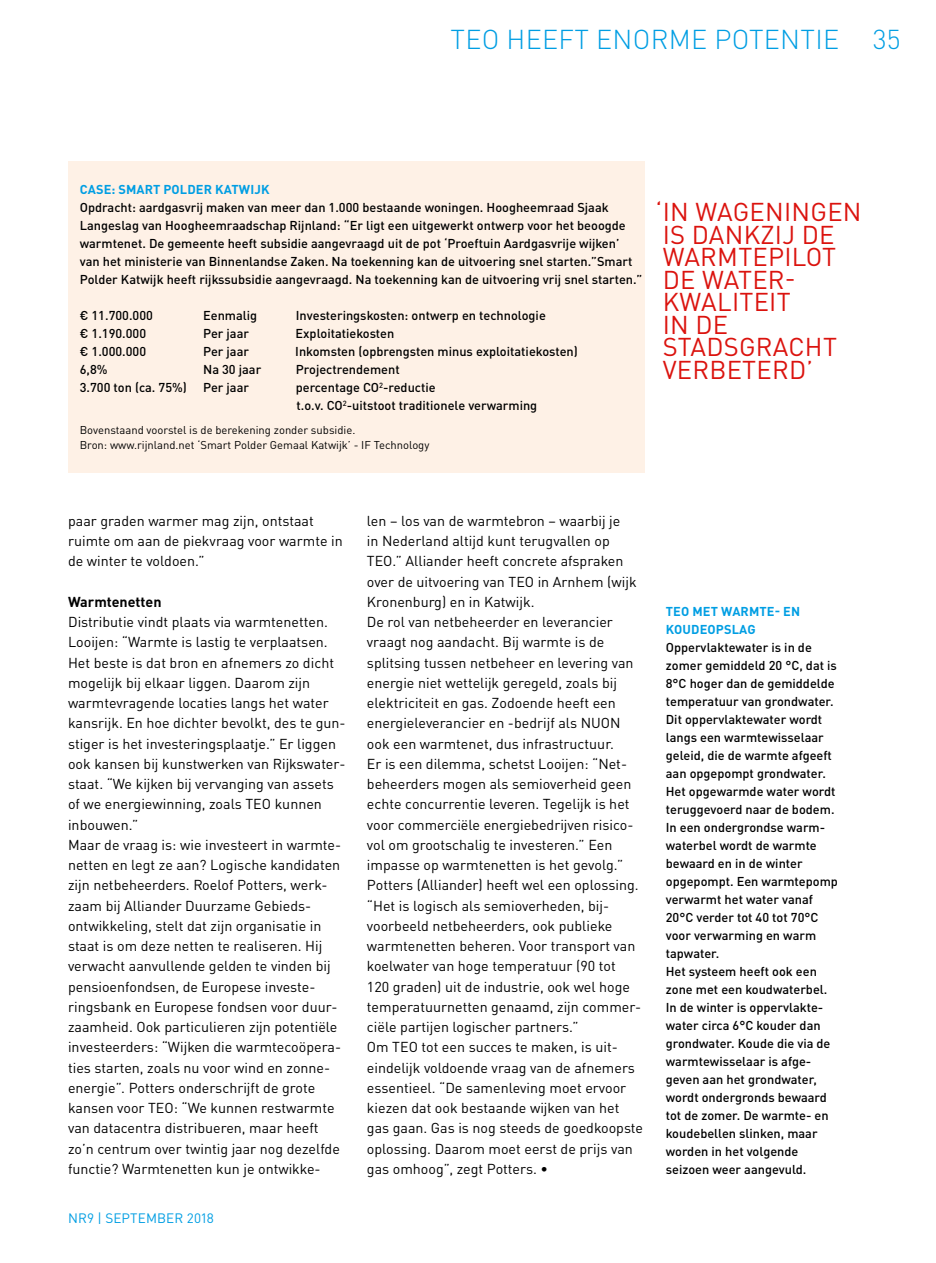
<style>
.page{position:relative;width:936px;height:1263px;background:#fff}
.page>*{position:absolute;margin:0;border:0;box-sizing:border-box;transform-origin:0 0}
.t1{font:300 27px "DIN Pro";letter-spacing:.01em;color:#009ee3}
.t2{font:25.5px/22.5px "DIN Pro";letter-spacing:.01em;color:#db130e}
.t3{font:14.25px/20.2px "DIN Pro";color:#000}
.t4{font:700 14.25px "DIN Pro";color:#000}
.t5{font:13.5px "DIN Pro";letter-spacing:.01em;color:#009ee3}
.t6{font:500 12.75px/18px "DIN Pro";color:#000}
.t7{font:700 12.75px/18px "DIN Pro";letter-spacing:.01em;color:#009ee3}
.t8{font:11.25px/15px "DIN Pro";color:#000}
</style>
<div class="page">
<div style="left:68px;top:161px;width:576px;height:312px;background:#fef1e6"></div>
<h1 class="t1" style="left:450px;top:18px;width:451px">TEO HEEFT ENORME POTENTIE 35</h1>
<p class="t7" style="left:80px;top:179px;width:191px">CASE: SMART POLDER KATWIJK</p>
<p class="t6" style="left:80px;top:197px;width:564px">Opdracht: aardgasvrij maken van meer dan 1.000 bestaande woningen. Hoogheemraad Sjaak Langeslag van Hoogheemraadschap Rijnland: “Er ligt een uitgewerkt ontwerp voor het beoogde warmtenet. De gemeente heeft subsidie aangevraagd uit de pot ‘Proeftuin Aardgasvrije wijken’ van het ministerie van Binnenlandse Zaken. Na toekenning kan de uitvoering snel starten.”Smart Polder Katwijk heeft rijkssubsidie aangevraagd. Na toekenning kan de uitvoering vrij snel starten.”</p>
<p class="t6" style="left:80px;top:305px;width:75px">€ 11.700.000</p>
<p class="t6" style="left:203px;top:305px;width:56px">Eenmalig</p>
<p class="t6" style="left:296px;top:305px;width:251px">Investeringskosten: ontwerp en technologie</p>
<p class="t6" style="left:80px;top:323px;width:68px">€ 1.190.000</p>
<p class="t6" style="left:203px;top:323px;width:47px">Per jaar</p>
<p class="t6" style="left:295px;top:323px;width:100px">Exploitatiekosten</p>
<p class="t6" style="left:80px;top:341px;width:68px">€ 1.000.000</p>
<p class="t6" style="left:203px;top:341px;width:47px">Per jaar</p>
<p class="t6" style="left:295px;top:341px;width:284px">Inkomsten (opbrengsten minus exploitatiekosten)</p>
<p class="t6" style="left:80px;top:359px;width:29px">6,8%</p>
<p class="t6" style="left:203px;top:359px;width:60px">Na 30 jaar</p>
<p class="t6" style="left:296px;top:359px;width:105px">Projectrendement</p>
<p class="t6" style="left:80px;top:377px;width:109px">3.700 ton (ca. 75%)</p>
<p class="t6" style="left:203px;top:377px;width:47px">Per jaar</p>
<p class="t6" style="left:296px;top:377px;width:243px">percentage CO<sup>2</sup>-reductie<br>t.o.v. CO<sup>2</sup>-uitstoot traditionele verwarming</p>
<p class="t8" style="left:80px;top:421px;width:351px">Bovenstaand voorstel is de berekening zonder subsidie.<br>Bron: www.rijnland.net ‘Smart Polder Gemaal Katwijk’ - IF Technology</p>
<h2 class="t2" style="left:655px;top:198px;width:207px">‘IN WAGENINGEN<br>IS DANKZIJ DE<br>WARMTEPILOT<br>DE WATER--<br>KWALITEIT<br>IN DE<br>STADSGRACHT<br>VERBETERD’</h2>
<p class="t3" style="left:68px;top:509px;width:276px">paar graden warmer mag zijn, ontstaat ruimte om aan de piekvraag voor warmte in de winter te voldoen.”</p>
<p class="t4" style="left:68px;top:590px;width:95px">Warmtenetten</p>
<p class="t3" style="left:68px;top:610px;width:279px">Distributie vindt plaats via warmtenetten.<br>Looijen: “Warmte is lastig te verplaatsen.<br>Het beste is dat bron en afnemers zo dicht mogelijk bij elkaar liggen. Daarom zijn warmtevragende locaties langs het water kansrijk. En hoe dichter bevolkt, des te gun&shy;stiger is het investeringsplaatje.” Er liggen ook kansen bij kunstwerken van Rijkswater&shy;staat. “We kijken bij vervanging van assets of we energiewinning, zoals TEO kunnen inbouwen.”<br>Maar de vraag is: wie investeert in warmte&shy;netten en legt ze aan? Logische kandidaten zijn netbeheerders. Roelof Potters, werk&shy;zaam bij Alliander Duurzame Gebieds&shy;ontwikkeling, stelt dat zijn organisatie in staat is om deze netten te realiseren. Hij verwacht aanvullende gelden te vinden bij pensioenfondsen, de Europese investe&shy;ringsbank en Europese fondsen voor duur&shy;zaamheid. Ook particulieren zijn potentiële investeerders: “Wijken die warmtecoöpera&shy;ties starten, zoals nu voor wind en zonne&shy;energie”. Potters onderschrijft de grote kansen voor TEO: “We kunnen restwarmte van datacentra distribueren, maar heeft zo’n centrum over twintig jaar nog dezelfde functie? Warmtenetten kun je ontwikke-</p>
<p class="t5" style="left:68px;top:1208px;width:147px">NR9 | SEPTEMBER 2018</p>
<p class="t3" style="left:367px;top:509px;width:278px">len – los van de warmtebron – waarbij je<br>in Nederland altijd kunt terugvallen op TEO.” Alliander heeft concrete afspraken over de uitvoering van TEO in Arnhem (wijk Kronenburg) en in Katwijk.<br>De rol van netbeheerder en leverancier vraagt nog aandacht. Bij warmte is de splitsing tussen netbeheer en levering van energie niet wettelijk geregeld, zoals bij elektriciteit en gas. Zodoende heeft een energieleverancier en -bedrijf als NUON ook een warmtenet, dus infrastructuur.<br>Er is een dilemma, schetst Looijen: “Net&shy;beheerders mogen als semioverheid geen echte concurrentie leveren. Tegelijk is het voor commerciële energiebedrijven risico&shy;vol om grootschalig te investeren.” Een impasse op warmtenetten is het gevolg.” Potters (Alliander) heeft wel een oplossing. “Het is logisch als semioverheden, bij&shy;voorbeeld netbeheerders, ook publieke warmtenetten beheren. Voor transport van koelwater van hoge temperatuur (90 tot<br>120 graden) uit de industrie, ook wel hoge temperatuurnetten genaamd, zijn commer&shy;ciële partijen logischer partners.”<br>Om TEO tot een succes te maken, is uit&shy;eindelijk voldoende vraag van de afnemers essentieel. “De samenleving moet ervoor kiezen dat ook bestaande wijken van het gas gaan. Gas is nog steeds de goedkoopste oplossing. Daarom moet eerst de prijs van gas omhoog”, zegt Potters. •</p>
<p class="t7" style="left:665px;top:600px;width:136px">TEO MET WARMTE- EN<br>KOUDEOPSLAG</p>
<p class="t6" style="left:665px;top:637px;width:173px">Oppervlaktewater is in de zomer gemiddeld 20 °C, dat is<br>8°C hoger dan de gemiddelde temperatuur van grondwater.<br>Dit oppervlaktewater wordt langs een warmtewisselaar geleid, die de warmte afgeeft aan opgepompt grondwater.<br>Het opgewarmde water wordt teruggevoerd naar de bodem.<br>In een ondergrondse warm&shy;waterbel wordt de warmte bewaard en in de winter opgepompt. Een warmtepomp verwarmt het water vanaf<br>20°C verder tot 40 tot 70°C voor verwarming en warm tapwater.<br>Het systeem heeft ook een zone met een koudwaterbel.<br>In de winter is oppervlakte&shy;water circa 6°C kouder dan grondwater. Koude die via de warmtewisselaar is afge&shy;geven aan het grondwater, wordt ondergronds bewaard tot de zomer. De warmte- en koudebellen slinken, maar worden in het volgende seizoen weer aangevuld.</p>
</div>
